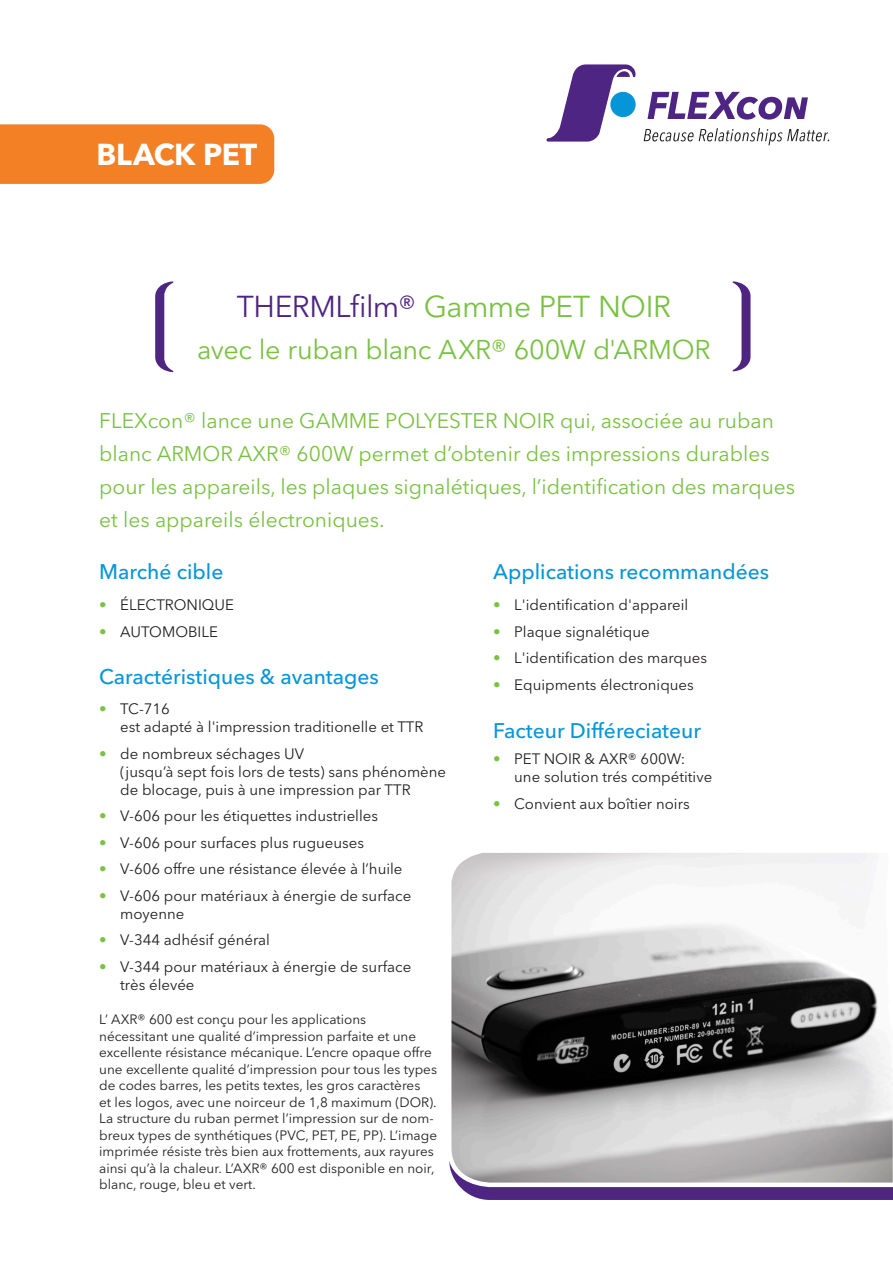
<style>
.page{position:relative;width:893px;height:1263px;background:#fff}
.page>*{position:absolute;margin:0;border:0;box-sizing:border-box;transform-origin:0 0}
.GREEN_Header_BRACKET{font:30px "Avenir Next LT Pro";letter-spacing:-.015em;color:#79c142}
.ORANGE_Header{font:700 30px "Avenir Next LT Pro";letter-spacing:-.01em;color:#fff}
.GREEN_Header_BRACKET-2{font:27px "Avenir Next LT Pro";letter-spacing:-.015em;color:#79c142}
.GREEN_TXT_introducti{font:21px/33px "Avenir Next LT Pro";color:#79c142}
.BLUE_Header_in_Table{font:500 21px "Avenir Next LT Pro";color:#0696d7}
.TXT_Table_no_GREEN_B{font:15px/18px "Avenir Next LT Pro";color:#231f20}
.TXT_Table_no_GREEN_B-2{font:13.5px/16.5px "Avenir Next LT Pro";color:#231f20}
.s1{color:#4e2582}
.s2{font-weight:500;color:#79c142}
</style>
<div class="page">
<div style="left:0;top:124px;width:275px;height:60px;background:#f48026"></div>
<svg style="left:733px;top:281px;width:17px;height:90px"></svg>
<svg style="left:155px;top:281px;width:18px;height:91px"></svg>
<div style="left:462px;top:1189px;width:431px;height:11px;background:#4e2582"></div>
<svg style="left:449px;top:853px;width:444px;height:336px"></svg>
<svg style="left:546px;top:64px;width:89px;height:78px"></svg>
<svg style="left:647px;top:92px;width:161px;height:28px"></svg>
<div style="left:610px;top:92px;width:26px;height:25px;background:#0696d7;border-radius:50%"></div>
<svg style="left:644px;top:128px;width:185px;height:17px"></svg>
<p class="ORANGE_Header" style="left:97px;top:136px;width:162px">BLACK PET</p>
<p class="GREEN_Header_BRACKET" style="left:237px;top:289px;width:436px"><span class="s1">THERMLfilm®</span> Gamme PET NOIR</p>
<p class="GREEN_Header_BRACKET-2" style="left:197px;top:334px;width:515px">avec le ruban blanc AXR® 600W d'ARMOR</p>
<p class="GREEN_TXT_introducti" style="left:99px;top:404px;width:697px">FLEXcon® lance une GAMME POLYESTER NOIR qui, associée au ruban blanc ARMOR AXR® 600W permet d’obtenir des impressions durables pour les appareils, les plaques signalétiques, l’identification des marques et les appareils électroniques.</p>
<p class="BLUE_Header_in_Table" style="left:99px;top:559px;width:126px">Marché cible</p>
<p class="TXT_Table_no_GREEN_B" style="left:99px;top:596px;width:136px"><span class="s2">•</span> ÉLECTRONIQUE</p>
<p class="TXT_Table_no_GREEN_B" style="left:99px;top:622px;width:120px"><span class="s2">•</span> AUTOMOBILE</p>
<p class="BLUE_Header_in_Table" style="left:99px;top:664px;width:281px">Caractéristiques &amp; avantages</p>
<p class="TXT_Table_no_GREEN_B" style="left:99px;top:700px;width:72px"><span class="s2">•</span> TC-716</p>
<p class="TXT_Table_no_GREEN_B" style="left:120px;top:718px;width:305px">est adapté à l'impression traditionelle et TTR</p>
<p class="TXT_Table_no_GREEN_B" style="left:99px;top:745px;width:206px"><span class="s2">•</span> de nombreux séchages UV</p>
<p class="TXT_Table_no_GREEN_B" style="left:120px;top:763px;width:327px">(jusqu’à sept fois lors de tests) sans phénomène de blocage, puis à une impression par TTR</p>
<p class="TXT_Table_no_GREEN_B" style="left:99px;top:807px;width:280px"><span class="s2">•</span> V-606 pour les étiquettes industrielles</p>
<p class="TXT_Table_no_GREEN_B" style="left:99px;top:834px;width:266px"><span class="s2">•</span> V-606 pour surfaces plus rugueuses</p>
<p class="TXT_Table_no_GREEN_B" style="left:99px;top:860px;width:305px"><span class="s2">•</span> V-606 offre une résistance élevée à l’huile</p>
<p class="TXT_Table_no_GREEN_B" style="left:99px;top:887px;width:314px"><span class="s2">•</span> V-606 pour matériaux à énergie de surface</p>
<p class="TXT_Table_no_GREEN_B" style="left:120px;top:905px;width:66px">moyenne</p>
<p class="TXT_Table_no_GREEN_B" style="left:99px;top:931px;width:172px"><span class="s2">•</span> V-344 adhésif général</p>
<p class="TXT_Table_no_GREEN_B" style="left:99px;top:958px;width:314px"><span class="s2">•</span> V-344 pour matériaux à énergie de surface</p>
<p class="TXT_Table_no_GREEN_B" style="left:120px;top:976px;width:76px">très élevée</p>
<p class="TXT_Table_no_GREEN_B-2" style="left:99px;top:1011px;width:268px">L’ AXR® 600 est conçu pour les applications</p>
<p class="TXT_Table_no_GREEN_B-2" style="left:99px;top:1028px;width:318px">nécessitant une qualité d’impression parfaite et une</p>
<p class="TXT_Table_no_GREEN_B-2" style="left:99px;top:1044px;width:339px">excellente résistance mécanique. L’encre opaque offre une excellente qualité d’impression pour tous les types de codes barres, les petits textes, les gros caractères</p>
<p class="TXT_Table_no_GREEN_B-2" style="left:99px;top:1094px;width:339px">et les logos, avec une noirceur de 1,8 maximum (DOR).<br>La structure du ruban permet l’impression sur de nom&shy;breux types de synthétiques (PVC, PET, PE, PP). L’image imprimée résiste très bien aux frottements, aux rayures ainsi qu’à la chaleur. L’AXR® 600 est disponible en noir, blanc, rouge, bleu et vert.</p>
<p class="BLUE_Header_in_Table" style="left:493px;top:559px;width:277px">Applications recommandées</p>
<p class="TXT_Table_no_GREEN_B" style="left:493px;top:596px;width:197px"><span class="s2">•</span> L'identification d'appareil</p>
<p class="TXT_Table_no_GREEN_B" style="left:493px;top:622px;width:158px"><span class="s2">•</span> Plaque signalétique</p>
<p class="TXT_Table_no_GREEN_B" style="left:493px;top:649px;width:215px"><span class="s2">•</span> L'identification des marques</p>
<p class="TXT_Table_no_GREEN_B" style="left:493px;top:675px;width:202px"><span class="s2">•</span> Equipments électroniques</p>
<p class="BLUE_Header_in_Table" style="left:493px;top:718px;width:209px">Facteur Différeciateur</p>
<p class="TXT_Table_no_GREEN_B" style="left:493px;top:750px;width:194px"><span class="s2">•</span> PET NOIR &amp; AXR® 600W:</p>
<p class="TXT_Table_no_GREEN_B" style="left:514px;top:768px;width:200px">une solution trés compétitive</p>
<p class="TXT_Table_no_GREEN_B" style="left:493px;top:794px;width:198px"><span class="s2">•</span> Convient aux boîtier noirs</p>
</div>
